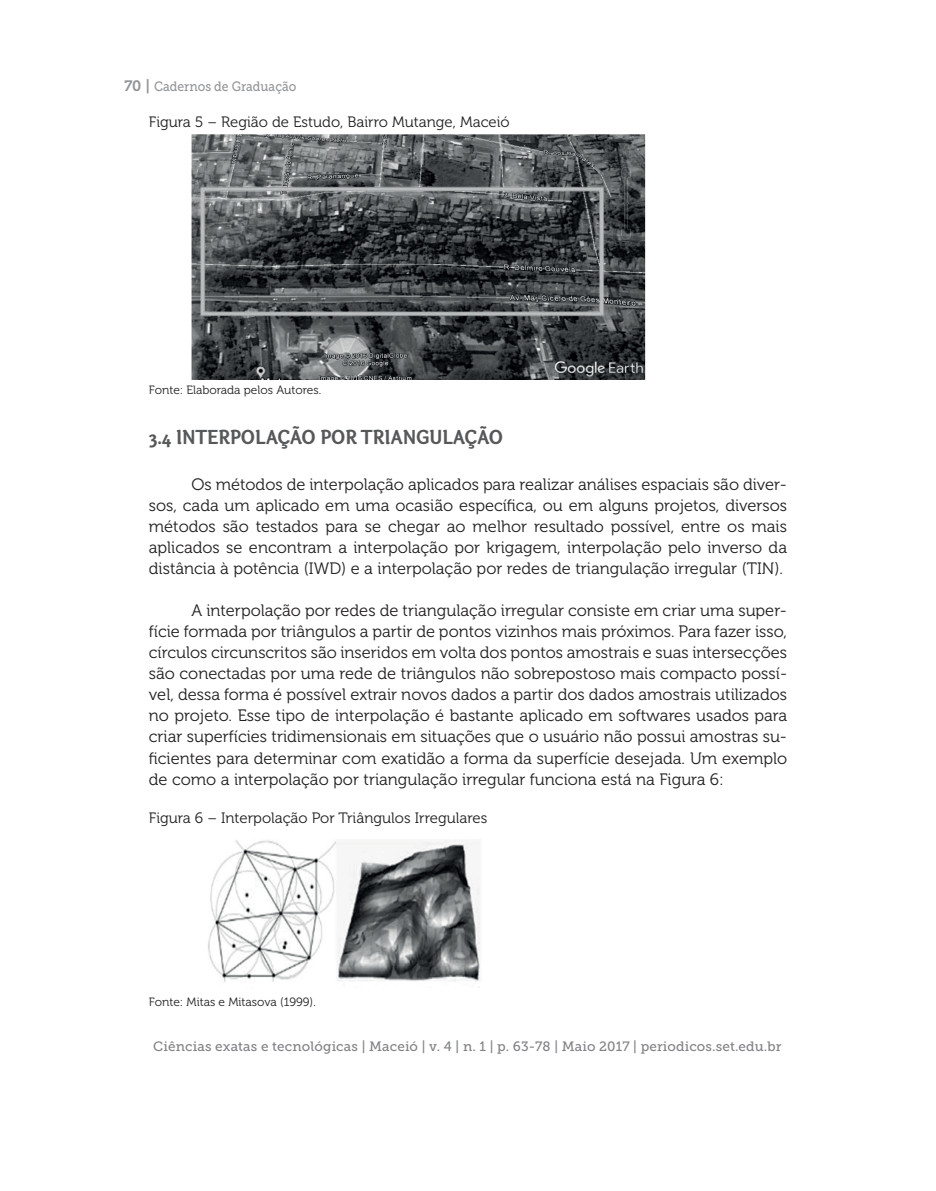
<style>
.page{position:relative;width:936px;height:1191px;background:#fff}
.page>*{position:absolute;margin:0;border:0;box-sizing:border-box;transform-origin:0 0}
.t1{font:21px "Otari Bold Limited";color:#57585a}
.t2{font:16.5px/21px "Museo 300";color:#231f20;text-align:justify}
.t3{font:15px "Museo 300";color:#231f20}
.t4{font:13.5px "Museo Slab 500";letter-spacing:.01em;color:#808285}
.t5{font:13.5px "Museo Slab 500";color:#939598;scale:.9 1}
.t6{font:12px "Museo 300";color:#231f20}
.s1{font-family:"Museo 700";font-size:15px}
</style>
<div class="page">
<img style="left:191px;top:135px;width:454px;height:244px">
<img style="left:208px;top:839px;width:272px;height:149px">
<p class="t5" style="left:124px;top:79px;width:192px"><span class="s1">70 |</span> Cadernos de Graduação</p>
<p class="t3" style="left:149px;top:114px;width:362px">Figura 5 – Região de Estudo, Bairro Mutange, Maceió</p>
<p class="t6" style="left:149px;top:383px;width:174px">Fonte: Elaborada pelos Autores.</p>
<p class="t1" style="left:149px;top:424px;width:355px">3.4 INTERPOLAÇÃO POR TRIANGULAÇÃO</p>
<p class="t2" style="left:149px;top:474px;width:639px;text-indent:43px">Os métodos de interpolação aplicados para realizar análises espaciais são diver&shy;sos, cada um aplicado em uma ocasião específica, ou em alguns projetos, diversos métodos são testados para se chegar ao melhor resultado possível, entre os mais aplicados se encontram a interpolação por krigagem, interpolação pelo inverso da distância à potência (IWD) e a interpolação por redes de triangulação irregular (TIN).</p>
<p class="t2" style="left:149px;top:600px;width:639px;text-indent:43px">A interpolação por redes de triangulação irregular consiste em criar uma super&shy;fície formada por triângulos a partir de pontos vizinhos mais próximos. Para fazer isso, círculos circunscritos são inseridos em volta dos pontos amostrais e suas intersecções são conectadas por uma rede de triângulos não sobrepostoso mais compacto possí&shy;vel, dessa forma é possível extrair novos dados a partir dos dados amostrais utilizados no projeto. Esse tipo de interpolação é bastante aplicado em softwares usados para criar superfícies tridimensionais em situações que o usuário não possui amostras su&shy;ficientes para determinar com exatidão a forma da superfície desejada. Um exemplo de como a interpolação por triangulação irregular funciona está na Figura 6:</p>
<p class="t3" style="left:149px;top:810px;width:340px">Figura 6 – Interpolação Por Triângulos Irregulares</p>
<p class="t6" style="left:149px;top:995px;width:168px">Fonte: Mitas e Mitasova (1999).</p>
<p class="t4" style="left:153px;top:1039px;width:629px">Ciências exatas e tecnológicas | Maceió | v. 4 | n. 1 | p. 63-78 | Maio 2017 | periodicos.set.edu.br</p>
</div>
